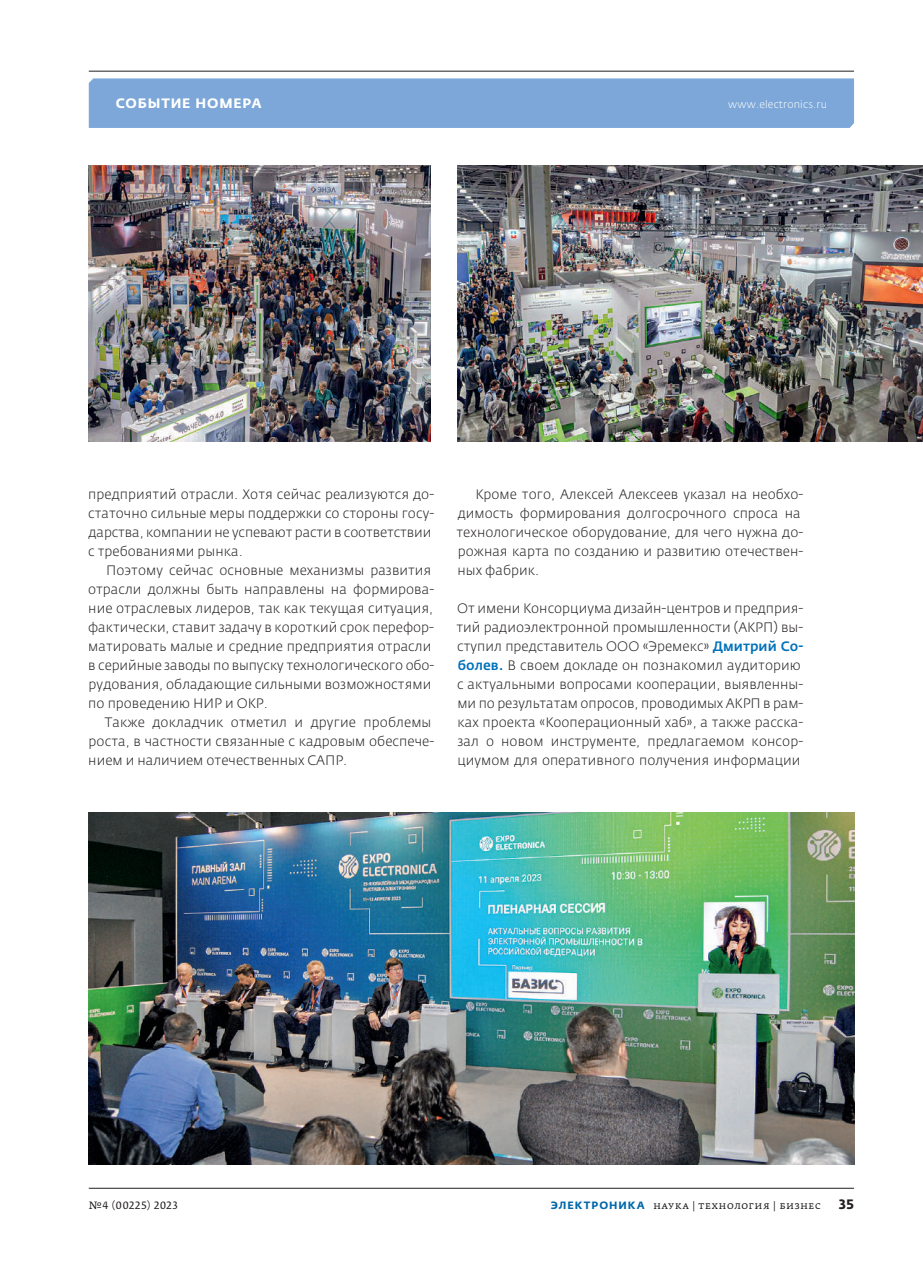
<style>
.page{position:relative;width:923px;height:1276px;background:#fff}
.page>*{position:absolute;margin:0;border:0;box-sizing:border-box;transform-origin:0 0}
.t1{font:300 13.5px/19px "Fedra Sans Pro";letter-spacing:.005em;color:#231f20}
.t2{font:700 13.5px "Fedra Sans Alt Pro";letter-spacing:.06em;color:#fff}
.t3{font:700 13.5px "Fedra Sans Pro";color:#231f20}
.t4{font:10.5px "Fedra Serif A Pro";letter-spacing:.035em;color:#231f20}
.t5{font:300 10.5px "Fedra Sans Pro";letter-spacing:.015em;color:#fff}
.s1{font-weight:500;color:#0072bc}
.s2{font-family:"Fedra Sans Alt Pro";font-weight:700;color:#0067aa}
</style>
<div class="page">
<div style="left:89px;top:78px;width:765px;height:50px;background:#7ca7d8"></div>
<hr style="left:89px;top:71px;width:765px;height:1px;background:#231f20">
<hr style="left:89px;top:1188px;width:765px;height:1px;background:#231f20">
<img style="left:89px;top:812px;width:765px;height:352px">
<img style="left:89px;top:166px;width:342px;height:275px">
<img style="left:458px;top:166px;width:465px;height:275px">
<p class="t2" style="left:116px;top:95px;width:147px">СОБЫТИЕ НОМЕРА</p>
<p class="t5" style="left:728px;top:98px;width:100px">www.electronics.ru</p>
<p class="t1" style="left:88px;top:484px;width:348px">предприятий отрасли. Хотя сейчас реализуются до&shy;статочно сильные меры поддержки со стороны госу&shy;дарства, компании не успевают расти в соответствии с требованиями рынка.</p>
<p class="t1" style="left:88px;top:560px;width:348px;text-indent:18px">Поэтому сейчас основные механизмы развития отрасли должны быть направлены на формирова&shy;ние отраслевых лидеров, так как текущая ситуация, фактически, ставит задачу в короткий срок перефор&shy;матировать малые и средние предприятия отрасли в серийные заводы по выпуску технологического обо&shy;рудования, обладающие сильными возможностями по проведению НИР и ОКР.</p>
<p class="t1" style="left:88px;top:713px;width:347px;text-indent:16px">Также докладчик отметил и другие проблемы роста, в частности связанные с кадровым обеспече&shy;нием и наличием отечественных САПР.</p>
<p class="t1" style="left:456px;top:484px;width:348px;text-indent:19px">Кроме того, Алексей Алексеев указал на необхо&shy;димость формирования долгосрочного спроса на технологическое оборудование, для чего нужна до&shy;рожная карта по созданию и развитию отечествен&shy;ных фабрик.</p>
<p class="t1" style="left:456px;top:599px;width:348px">От имени Консорциума дизайн- центров и предприя&shy;тий радиоэлектронной промышленности (АКРП) вы&shy;ступил представитель ООО «Эремекс» <span class="s1">Дмитрий Со&shy;болев.</span> В своем докладе он познакомил аудиторию с актуальными вопросами кооперации, выявленны&shy;ми по результатам опросов, проводимых АКРП в рам&shy;ках проекта «Кооперационный хаб», а также расска&shy;зал о новом инструменте, предлагаемом консор&shy;циумом для оперативного получения информации</p>
<p class="t4" style="left:89px;top:1198px;width:90px">№4 (00225) 2023</p>
<p class="t4" style="left:551px;top:1198px;width:272px"><span class="s2">ЭЛЕКТРОНИКА</span> наука | технология | бизнес</p>
<p class="t3" style="left:839px;top:1195px;width:17px">35</p>
</div>
